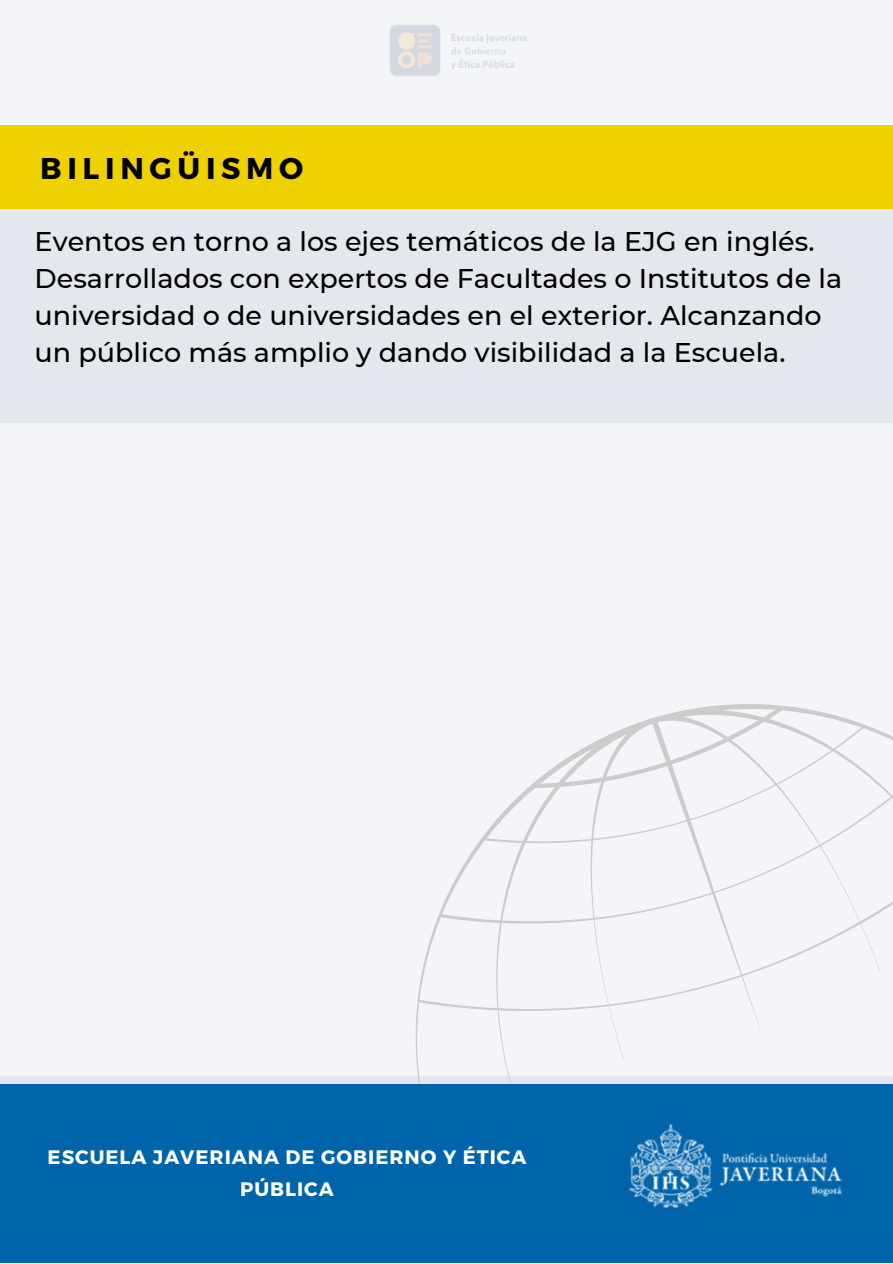
<style>
.page{position:relative;width:893px;height:1264px;background:#fff}
.page>*{position:absolute;margin:0;border:0;box-sizing:border-box;transform-origin:0 0}
.t1{font:700 30px "Montserrat";letter-spacing:.19em;color:#000}
.t2{font:500 27px/37px "Montserrat";color:#000}
.t3{font:700 19.5px/31.5px "Montserrat";letter-spacing:.05em;color:#fff;text-align:center}
</style>
<div class="page">
<div style="left:0;top:0;width:892px;height:1262px;background:#f3f5f9"></div>
<div style="left:0;top:125px;width:892px;height:297px;background:#e4e7ed"></div>
<div style="left:0;top:125px;width:892px;height:84px;background:#efd100"></div>
<div style="left:0;top:1075px;width:892px;height:180px;background:#e4e7ed"></div>
<svg style="left:414px;top:704px;width:478px;height:379px"></svg>
<div style="left:0;top:1083px;width:892px;height:179px;background:#0064aa"></div>
<img style="left:628px;top:1124px;width:215px;height:85px">
<img style="left:390px;top:25px;width:137px;height:51px">
<p class="t1" style="left:40px;top:149px;width:264px">BILINGÜISMO</p>
<p class="t2" style="left:35px;top:223px;width:809px">Eventos en torno a los ejes temáticos de la EJG en inglés.<br>Desarrollados con expertos de Facultades o Institutos de la universidad o de universidades en el exterior. Alcanzando un público más amplio y dando visibilidad a la Escuela.</p>
<p class="t3" style="left:48px;top:1140px;width:480px">ESCUELA JAVERIANA DE GOBIERNO Y ÉTICA<br>PÚBLICA</p>
</div>
